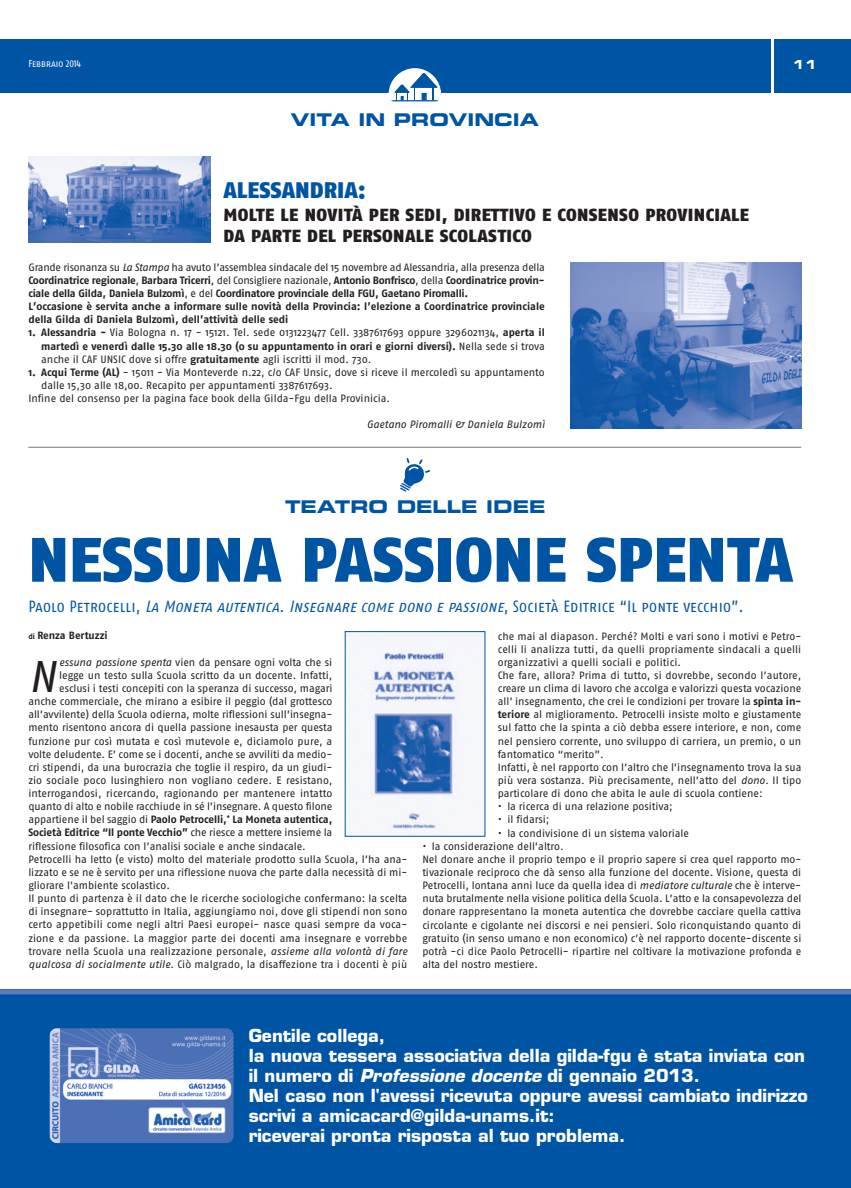
<style>
.page{position:relative;width:851px;height:1188px;background:#fff}
.page>*{position:absolute;margin:0;border:0;box-sizing:border-box;transform-origin:0 0}
.t1{font:900 62.5px "Fago No";color:#0054a4}
.t2{font:italic 44.25px "Fago No";color:#231f20}
.t3{font:900 22.5px "Fago No";color:#0054a4}
.t4{font:700 17.5px/20px "Eurostile";color:#fff}
.t5{font:900 17.5px/21px "Fago No";letter-spacing:.02em;color:#231f20}
.t6{font:17.5px "Eurostile Bold Extended Two";color:#0054a4}
.t7{font:16.25px "Fago Co Regular Caps";letter-spacing:.015em;color:#0054a4}
.t8{font:12.5px "Eurostile Bold Extended Two";color:#fff}
.t9{font:10.62px/13.1px "Fago No";letter-spacing:-.005em;color:#231f20}
.t10{font:700 10.62px/13.1px "Fago No";letter-spacing:-.015em;color:#231f20}
.t11{font:italic 10.62px "Fago No";color:#231f20}
.t12{font:700 10.5px "Fago No";letter-spacing:-.005em;color:#231f20}
.t13{font:10px "Fago Co Regular Lf Caps";color:#fff}
.s1{font-weight:400}
.s2{font-weight:400;font-style:italic}
.s3{font-weight:700}
.s4{font-style:italic}
.s5{font-size:7.5px}
</style>
<div class="page">
<div style="left:774px;top:39px;width:76px;height:53px;background:#0054a4"></div>
<div style="left:0;top:39px;width:770px;height:53px;background:#0054a4"></div>
<div style="left:388px;top:68px;width:53px;height:53px;background:#fff;border-radius:50%"></div>
<svg style="left:391px;top:73px;width:47px;height:28px"></svg>
<hr style="left:28px;top:447px;width:773px;height:1px;background:#757779">
<div style="left:0;top:989px;width:850px;height:198px;background:#0054a4"></div>
<img style="left:50px;top:1027px;width:183px;height:115px;border-radius:6px">
<div style="left:0;top:989px;width:850px;height:5px;background:#607cbb"></div>
<img style="left:28px;top:156px;width:182px;height:86px">
<img style="left:570px;top:262px;width:231px;height:166px">
<svg style="left:400px;top:458px;width:31px;height:34px"></svg>
<img style="left:347px;top:633px;width:136px;height:201px">
<p class="t13" style="left:28px;top:58px;width:54px">Febbraio 2014</p>
<p class="t8" style="left:792px;top:60px;width:26px">11</p>
<p class="t13" style="left:18px;top:58px;width:52px">Gennaio 2014</p>
<h3 class="t6" style="left:291px;top:113px;width:249px">VITA IN PROVINCIA</h3>
<h3 class="t3" style="left:223px;top:181px;width:144px">ALESSANDRIA:</h3>
<h3 class="t5" style="left:223px;top:206px;width:527px">MOLTE LE NOVITÀ PER SEDI, DIRETTIVO E CONSENSO PROVINCIALE<br>DA PARTE DEL PERSONALE SCOLASTICO</h3>
<p class="t10" style="left:28px;top:261px;width:518px"><span class="s1">Grande risonanza su</span> <span class="s2">La Stampa</span> <span class="s1">ha avuto l’assemblea sindacale del 15 novembre ad Alessandria, alla presenza della </span>Coordinatrice regionale<span class="s1">,</span> Barbara Tricerri<span class="s1">, del Consigliere nazionale,</span> Antonio Bonfrisco<span class="s1">, della</span> Coordinatrice provin&shy;ciale della Gilda, Daniela Bulzomì<span class="s1">, e del</span> Coordinatore provinciale della FGU, Gaetano Piromalli.<br>L’occasione è servita anche a informare sulle novità della Provincia: l’elezione a Coordinatrice provinciale della Gilda di Daniela Bulzomì, dell’attività delle sedi</p>
<p class="t9" style="left:41px;top:327px;width:505px;text-align:justify;text-indent:-13px"><span class="s3">1. Alessandria -</span> Via Bologna n. 17 - 15121. Tel. sede 0131223477 Cell. 3387617693 oppure 3296021134, <span class="s3">aperta il martedì e venerdì dalle 15.30 alle 18.30 (o su appuntamento in orari e giorni diversi).</span> Nella sede si trova anche il CAF UNSIC dove si offre <span class="s3">gratuitamente</span> agli iscritti il mod. 730.</p>
<p class="t9" style="left:28px;top:366px;width:518px"><span class="s3">1. Acqui Terme (AL)</span> - 15011 - Via Monteverde n.22, c/o CAF Unsic, dove si riceve il mercoledì su appuntamento</p>
<p class="t9" style="left:41px;top:379px;width:293px">dalle 15,30 alle 18,00. Recapito per appuntamenti 3387617693.</p>
<p class="t9" style="left:28px;top:392px;width:363px">Infine del consenso per la pagina face book della Gilda-Fgu della Provinicia.</p>
<p class="t11" style="left:367px;top:420px;width:179px">Gaetano Piromalli &amp; Daniela Bulzomì</p>
<h3 class="t6" style="left:285px;top:500px;width:262px">TEATRO DELLE IDEE</h3>
<h1 class="t1" style="left:28px;top:536px;width:766px">NESSUNA PASSIONE SPENTA</h1>
<h3 class="t7" style="left:28px;top:596px;width:716px">Paolo Petrocelli, <span class="s4">La Moneta autentica. Insegnare come dono e passione</span>, Società Editrice “Il ponte vecchio”.</h3>
<p class="t12" style="left:28px;top:631px;width:81px"><span class="s5">di</span> Renza Bertuzzi</p>
<h2 class="t2" style="left:28px;top:660px;width:29px">N</h2>
<p class="t9" style="left:59px;top:656px;width:274px"><span class="s4">essuna passione spenta</span> vien da pensare ogni volta che si</p>
<p class="t9" style="left:497px;top:630px;width:305px">che mai al diapason. Perché? Molti e vari sono i motivi e Petro&shy;celli li analizza tutti, da quelli propriamente sindacali a quelli organizzativi a quelli sociali e politici.<br>Che fare, allora? Prima di tutto, si dovrebbe, secondo l’autore, creare un clima di lavoro che accolga e valorizzi questa vocazione all’ insegnamento, che crei le condizioni per trovare la <span class="s3">spinta in&shy;teriore</span> al miglioramento. Petrocelli insiste molto e giustamente sul fatto che la spinta a ciò debba essere interiore, e non, come nel pensiero corrente, uno sviluppo di carriera, un premio, o un fantomatico “merito”.<br>Infatti, è nel rapporto con l’altro che l’insegnamento trova la sua più vera sostanza. Più precisamente, nell’atto del <span class="s4">dono.</span> Il tipo particolare di dono che abita le aule di scuola contiene:</p>
<p class="t9" style="left:497px;top:800px;width:177px">• la ricerca di una relazione positiva;</p>
<p class="t9" style="left:497px;top:813px;width:53px">• il fidarsi;</p>
<p class="t9" style="left:497px;top:827px;width:193px">• la condivisione di un sistema valoriale</p>
<p class="t9" style="left:422px;top:840px;width:380px">• la considerazione dell’altro.<br>Nel donare anche il proprio tempo e il proprio sapere si crea quel rapporto mo&shy;tivazionale reciproco che dà senso alla funzione del docente. Visione, questa di Petrocelli, lontana anni luce da quella idea di <span class="s4">mediatore culturale</span> che è interve&shy;nuta brutalmente nella visione politica della Scuola. L’atto e la consapevolezza del donare rappresentano la moneta autentica che dovrebbe cacciare quella cattiva circolante e cigolante nei discorsi e nei pensieri. Solo riconquistando quanto di gratuito (in senso umano e non economico) c’è nel rapporto docente-discente si potrà -ci dice Paolo Petrocelli- ripartire nel coltivare la motivazione profonda e alta del nostro mestiere.</p>
<p class="t9" style="left:59px;top:669px;width:274px">legge un testo sulla Scuola scritto da un docente. Infatti,</p>
<p class="t9" style="left:59px;top:682px;width:274px">esclusi i testi concepiti con la speranza di successo, magari</p>
<p class="t9" style="left:28px;top:695px;width:305px">anche commerciale, che mirano a esibire il peggio (dal grottesco</p>
<p class="t9" style="left:28px;top:708px;width:305px">all’avvilente) della Scuola odierna, molte riflessioni sull’insegna-</p>
<p class="t9" style="left:28px;top:721px;width:305px">mento risentono ancora di quella passione inesausta per questa</p>
<p class="t9" style="left:28px;top:735px;width:305px">funzione pur così mutata e così mutevole e, diciamolo pure, a</p>
<p class="t9" style="left:28px;top:748px;width:305px">volte deludente. E’ come se i docenti, anche se avviliti da medio-</p>
<p class="t9" style="left:28px;top:761px;width:305px">cri stipendi, da una burocrazia che toglie il respiro, da un giudi-</p>
<p class="t9" style="left:28px;top:774px;width:305px">zio sociale poco lusinghiero non vogliano cedere. E resistano,</p>
<p class="t9" style="left:28px;top:787px;width:305px">interrogandosi, ricercando, ragionando per mantenere intatto</p>
<p class="t9" style="left:28px;top:800px;width:305px">quanto di alto e nobile racchiude in sé l’insegnare. A questo filone</p>
<p class="t10" style="left:28px;top:813px;width:305px"><span class="s1">appartiene il bel saggio di</span> Paolo Petrocelli,<sup>*</sup> La Moneta autentica,</p>
<p class="t10" style="left:28px;top:826px;width:305px">Società Editrice “Il ponte Vecchio” <span class="s1">che riesce a mettere insieme la</span></p>
<p class="t9" style="left:28px;top:840px;width:279px">riflessione filosofica con l’analisi sociale e anche sindacale.</p>
<p class="t9" style="left:28px;top:853px;width:380px">Petrocelli ha letto (e visto) molto del materiale prodotto sulla Scuola, l’ha ana-</p>
<p class="t9" style="left:28px;top:866px;width:380px">lizzato e se ne è servito per una riflessione nuova che parte dalla necessità di mi-</p>
<p class="t9" style="left:28px;top:879px;width:143px">gliorare l'ambiente scolastico.</p>
<p class="t9" style="left:28px;top:892px;width:380px">Il punto di partenza è il dato che le ricerche sociologiche confermano: la scelta</p>
<p class="t9" style="left:28px;top:905px;width:380px">di insegnare- soprattutto in Italia, aggiungiamo noi, dove gli stipendi non sono</p>
<p class="t9" style="left:28px;top:918px;width:380px">certo appetibili come negli altri Paesi europei- nasce quasi sempre da voca-</p>
<p class="t9" style="left:28px;top:931px;width:380px">zione e da passione. La maggior parte dei docenti ama insegnare e vorrebbe</p>
<p class="t9" style="left:28px;top:945px;width:380px">trovare nella Scuola una realizzazione personale, <span class="s4">assieme alla volontà di fare</span></p>
<p class="t9" style="left:28px;top:958px;width:380px"><span class="s4">qualcosa di socialmente utile</span>. Ciò malgrado, la disaffezione tra i docenti è più</p>
<p class="t4" style="left:249px;top:1026px;width:560px">Gentile collega,<br>la nuova tessera associativa della gilda-fgu è stata inviata con il numero di <span class="s4">Professione docente</span> di gennaio 2013.<br>Nel caso non l'avessi ricevuta oppure avessi cambiato indirizzo scrivi a amicacard@gilda-unams.it:<br>riceverai pronta risposta al tuo problema.</p>
</div>
